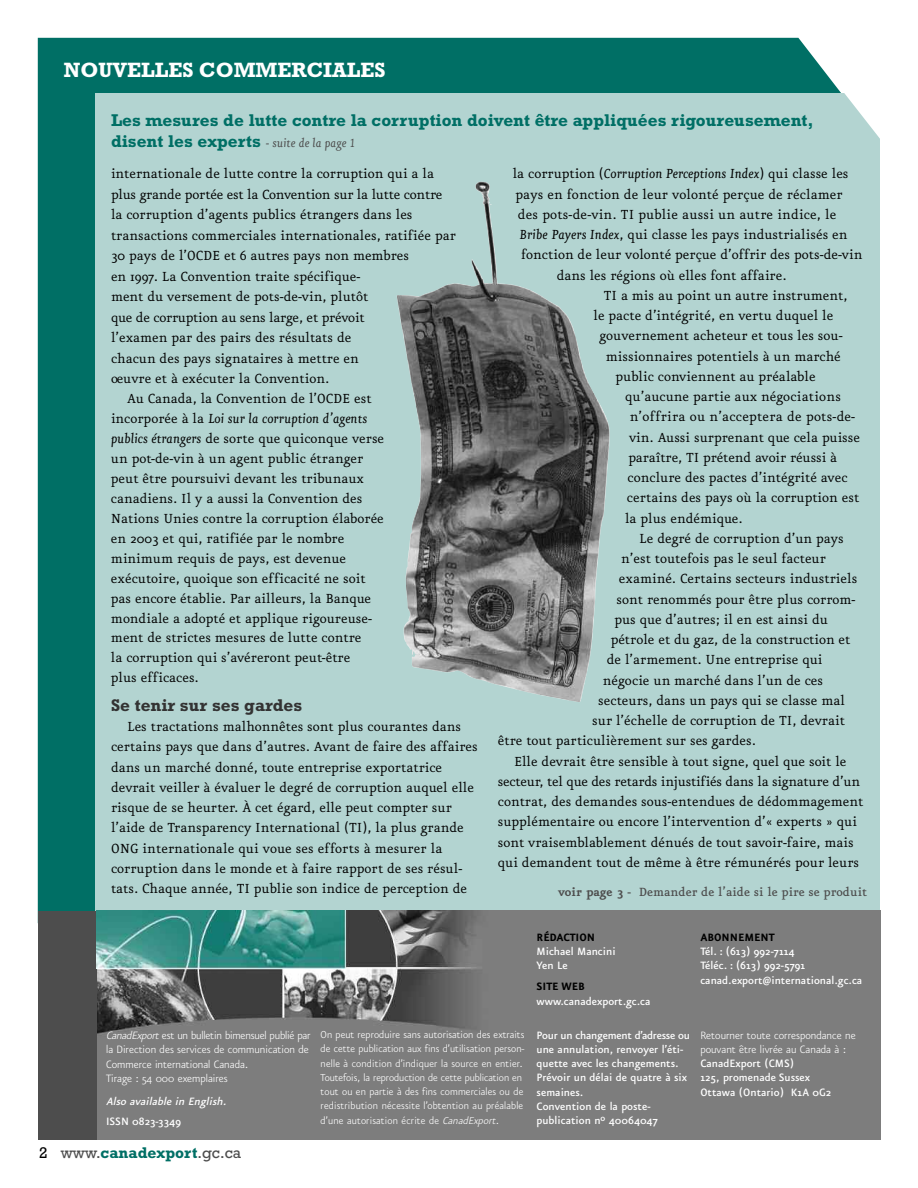
<style>
.page{position:relative;width:918px;height:1188px;background:#fff}
.page>*{position:absolute;margin:0;border:0;box-sizing:border-box;transform-origin:0 0}
.t1{font:700 21px "Rockwell";color:#fff}
.t2{font:700 17.25px/20.7px "Rockwell";color:#006f65}
.t3{font:700 17.25px "Rockwell";color:#333}
.t4{font:15.75px/20.2px "Eureka";color:#000}
.t5{font:italic 15.75px "Eureka";color:#000}
.t6{font:700 15.75px "Rockwell";color:#006f65}
.t7{font:500 14.25px "Eureka";color:#4d4d4d}
.t8{font:500 12.75px/14.2px "Eureka Sans";color:#fff}
.t9{font:300 12.75px/14.2px "Eureka Sans";color:#fff}
.t10{font:700 12.75px "Eureka Sans";color:#000}
.t11{font:italic 500 12.75px "Eureka Sans";color:#fff}
.t12{font:300 12px/14.2px "Eureka Sans";letter-spacing:.01em;color:#fff}
.s1{font-family:"Eureka";font-weight:400;font-style:italic;font-size:14.25px;color:#4d4d4d}
.s2{font-style:normal}
.s3{font-style:italic}
.s4{font-weight:700}
.s5{font-weight:400;color:#000}
.s6{font-weight:400;color:#4d4d4d}
</style>
<div class="page">
<div style="left:38px;top:38px;width:763px;height:873px;background:#006f65"></div>
<div style="left:96px;top:93px;width:784px;height:818px;background:#b3d4d1"></div>
<img style="left:97px;top:911px;width:783px;height:228px">
<div style="left:38px;top:911px;width:59px;height:228px;background:#4d4d4d"></div>
<img style="left:97px;top:911px;width:248px;height:58px">
<svg style="left:801px;top:41px;width:79px;height:98px"></svg>
<img style="left:397px;top:182px;width:213px;height:520px">
<h1 class="t1" style="left:64px;top:62px;width:323px">NOUVELLES COMMERCIALES</h1>
<p class="t2" style="left:111px;top:112px;width:704px">Les mesures de lutte contre la corruption doivent être appliquées rigoureusement, disent les experts <span class="s1">- suite de la page 1</span></p>
<p class="t4" style="left:111px;top:163px;width:325px">internationale de lutte contre la corruption qui a la</p>
<p class="t4" style="left:111px;top:183px;width:333px">plus grande portée est la Convention sur la lutte contre</p>
<p class="t4" style="left:111px;top:204px;width:303px">la corruption d’agents publics étrangers dans les</p>
<p class="t4" style="left:111px;top:224px;width:346px">transactions commerciales internationales, ratifiée par</p>
<p class="t4" style="left:111px;top:245px;width:300px">30 pays de l’OCDE et 6 autres pays non membres</p>
<p class="t4" style="left:111px;top:265px;width:251px">en 1997. La Convention traite spécifique-</p>
<p class="t4" style="left:111px;top:286px;width:259px">ment du versement de pots-de-vin, plutôt</p>
<p class="t4" style="left:111px;top:306px;width:255px">que de corruption au sens large, et prévoit</p>
<p class="t4" style="left:111px;top:327px;width:242px">l’examen par des pairs des résultats de</p>
<p class="t4" style="left:111px;top:347px;width:249px">chacun des pays signataires à mettre en</p>
<p class="t4" style="left:111px;top:368px;width:220px">oeuvre et à exécuter la Convention.</p>
<p class="t4" style="left:127px;top:387px;width:246px">Au Canada, la Convention de l’OCDE est</p>
<p class="t5" style="left:111px;top:408px;width:258px"><span class="s2">incorporée à la</span> Loi sur la corruption d’agents</p>
<p class="t4" style="left:111px;top:427px;width:275px"><span class="s3">publics étrangers</span> de sorte que quiconque verse</p>
<p class="t4" style="left:111px;top:447px;width:254px">un pot-de-vin à un agent public étranger</p>
<p class="t4" style="left:111px;top:467px;width:255px">peut être poursuivi devant les tribunaux</p>
<p class="t4" style="left:111px;top:487px;width:253px">canadiens. Il y a aussi la Convention des</p>
<p class="t4" style="left:111px;top:507px;width:274px">Nations Unies contre la corruption élaborée</p>
<p class="t4" style="left:111px;top:527px;width:235px">en 2003 et qui, ratifiée par le nombre</p>
<p class="t4" style="left:111px;top:547px;width:237px">minimum requis de pays, est devenue</p>
<p class="t4" style="left:111px;top:567px;width:256px">exécutoire, quoique son efficacité ne soit</p>
<p class="t4" style="left:111px;top:587px;width:262px">pas encore établie. Par ailleurs, la Banque</p>
<p class="t4" style="left:111px;top:607px;width:263px">mondiale a adopté et applique rigoureuse-</p>
<p class="t4" style="left:111px;top:627px;width:252px">ment de strictes mesures de lutte contre</p>
<p class="t4" style="left:111px;top:647px;width:241px">la corruption qui s’avéreront peut-être</p>
<p class="t4" style="left:111px;top:667px;width:89px">plus efficaces.</p>
<p class="t3" style="left:111px;top:699px;width:193px">Se tenir sur ses gardes</p>
<p class="t4" style="left:111px;top:716px;width:368px;text-indent:16px">Les tractations malhonnêtes sont plus courantes dans certains pays que dans d’autres. Avant de faire des affaires dans un marché donné, toute entreprise exportatrice devrait veiller à évaluer le degré de corruption auquel elle risque de se heurter. À cet égard, elle peut compter sur l’aide de Transparency International (TI), la plus grande ONG internationale qui voue ses efforts à mesurer la corruption dans le monde et à faire rapport de ses résul&shy;tats. Chaque année, TI publie son indice de perception de</p>
<p class="t4" style="left:513px;top:163px;width:337px">la corruption (<span class="s3">Corruption Perceptions Index</span>) qui classe les</p>
<p class="t4" style="left:516px;top:183px;width:329px">pays en fonction de leur volonté perçue de réclamer</p>
<p class="t4" style="left:518px;top:203px;width:320px">des pots-de-vin. TI publie aussi un autre indice, le</p>
<p class="t4" style="left:520px;top:224px;width:329px"><span class="s3">Bribe Payers Index</span>, qui classe les pays industrialisés en</p>
<p class="t4" style="left:521px;top:244px;width:343px">fonction de leur volonté perçue d’offrir des pots-de-vin</p>
<p class="t4" style="left:557px;top:264px;width:231px">dans les régions où elles font affaire.</p>
<p class="t4" style="left:604px;top:284px;width:245px">TI a mis au point un autre instrument,</p>
<p class="t4" style="left:594px;top:305px;width:241px">le pacte d’intégrité, en vertu duquel le</p>
<p class="t4" style="left:600px;top:325px;width:245px">gouvernement acheteur et tous les sou-</p>
<p class="t4" style="left:606px;top:345px;width:236px">missionnaires potentiels à un marché</p>
<p class="t4" style="left:616px;top:365px;width:202px">public conviennent au préalable</p>
<p class="t4" style="left:625px;top:386px;width:217px">qu’aucune partie aux négociations</p>
<p class="t4" style="left:630px;top:406px;width:227px">n’offrira ou n’acceptera de pots-de-</p>
<p class="t4" style="left:629px;top:426px;width:232px">vin. Aussi surprenant que cela puisse</p>
<p class="t4" style="left:628px;top:446px;width:210px">paraître, TI prétend avoir réussi à</p>
<p class="t4" style="left:628px;top:467px;width:221px">conclure des pactes d’intégrité avec</p>
<p class="t4" style="left:627px;top:487px;width:234px">certains des pays où la corruption est</p>
<p class="t4" style="left:625px;top:507px;width:119px">la plus endémique.</p>
<p class="t4" style="left:639px;top:527px;width:206px">Le degré de corruption d’un pays</p>
<p class="t4" style="left:621px;top:548px;width:206px">n’est toutefois pas le seul facteur</p>
<p class="t4" style="left:619px;top:568px;width:240px">examiné. Certains secteurs industriels</p>
<p class="t4" style="left:617px;top:588px;width:240px">sont renommés pour être plus corrom-</p>
<p class="t4" style="left:614px;top:608px;width:215px">pus que d’autres; il en est ainsi du</p>
<p class="t4" style="left:611px;top:629px;width:241px">pétrole et du gaz, de la construction et</p>
<p class="t4" style="left:607px;top:649px;width:217px">de l’armement. Une entreprise qui</p>
<p class="t4" style="left:603px;top:669px;width:222px">négocie un marché dans l’un de ces</p>
<p class="t4" style="left:598px;top:689px;width:248px">secteurs, dans un pays qui se classe mal</p>
<p class="t4" style="left:592px;top:710px;width:254px">sur l’échelle de corruption de TI, devrait</p>
<p class="t4" style="left:498px;top:730px;width:259px">être tout particulièrement sur ses gardes.</p>
<p class="t4" style="left:514px;top:750px;width:334px">Elle devrait être sensible à tout signe, quel que soit le</p>
<p class="t4" style="left:498px;top:770px;width:364px">secteur, tel que des retards injustifiés dans la signature d’un</p>
<p class="t4" style="left:498px;top:791px;width:367px">contrat, des demandes sous-entendues de dédommagement</p>
<p class="t4" style="left:498px;top:811px;width:361px">supplémentaire ou encore l’intervention d’« experts » qui</p>
<p class="t4" style="left:498px;top:831px;width:358px">sont vraisemblablement dénués de tout savoir-faire, mais</p>
<p class="t4" style="left:498px;top:851px;width:363px">qui demandent tout de même à être rémunérés pour leurs</p>
<p class="t7" style="left:558px;top:882px;width:310px"><span class="s4">voir page 3</span> - Demander de l’aide si le pire se produit</p>
<p class="t10" style="left:537px;top:933px;width:60px">RÉDACTION</p>
<p class="t8" style="left:537px;top:945px;width:81px">Michael Mancini<br>Yen Le</p>
<p class="t10" style="left:537px;top:982px;width:50px">SITE WEB</p>
<p class="t8" style="left:537px;top:995px;width:116px">www.canadexport.gc.ca</p>
<p class="t10" style="left:700px;top:933px;width:76px">ABONNEMENT</p>
<p class="t8" style="left:700px;top:945px;width:163px">Tél. : (613) 992-7114<br>Téléc. : (613) 992-5791 canad.export@international.gc.ca</p>
<p class="t9" style="left:106px;top:1029px;width:206px"><span class="s3">CanadExport</span>est un bulletin bimensuel publié par la Direction des services de communication de Commerce international Canada.<br>Tirage : 54 000 exemplaires</p>
<p class="t11" style="left:106px;top:1097px;width:124px">Also available in English.</p>
<p class="t8" style="left:106px;top:1116px;width:77px">ISSN 0823-3349</p>
<p class="t6" style="left:39px;top:1147px;width:203px"><span class="s5">2</span> <span class="s6">www.</span>canadexport<span class="s6">.gc.ca</span></p>
<p class="t12" style="left:321px;top:1029px;width:206px">On peut reproduire sans autorisation des extraits de cette publication aux fins d’utilisation person&shy;nelle à condition d’indiquer la source en entier.<br>Toutefois, la reproduction de cette publication en tout ou en partie à des fins commerciales ou de redistribution nécessite l’obtention au préalable d’une autorisation écrite de <span class="s3">CanadExport</span>.</p>
<p class="t8" style="left:537px;top:1029px;width:155px">Pour un changement d’adresse ou une annulation, renvoyer l’éti&shy;quette avec les changements.<br>Prévoir un délai de quatre à six semaines.<br>Convention de la poste&shy;publication n<sup>o</sup> 40064047</p>
<p class="t9" style="left:700px;top:1029px;width:157px">Retourner toute correspondance ne pouvant être livrée au Canada à :</p>
<p class="t8" style="left:700px;top:1057px;width:132px">CanadExport (CMS)<br>125, promenade Sussex<br>Ottawa (Ontario) K1A 0G2</p>
</div>
